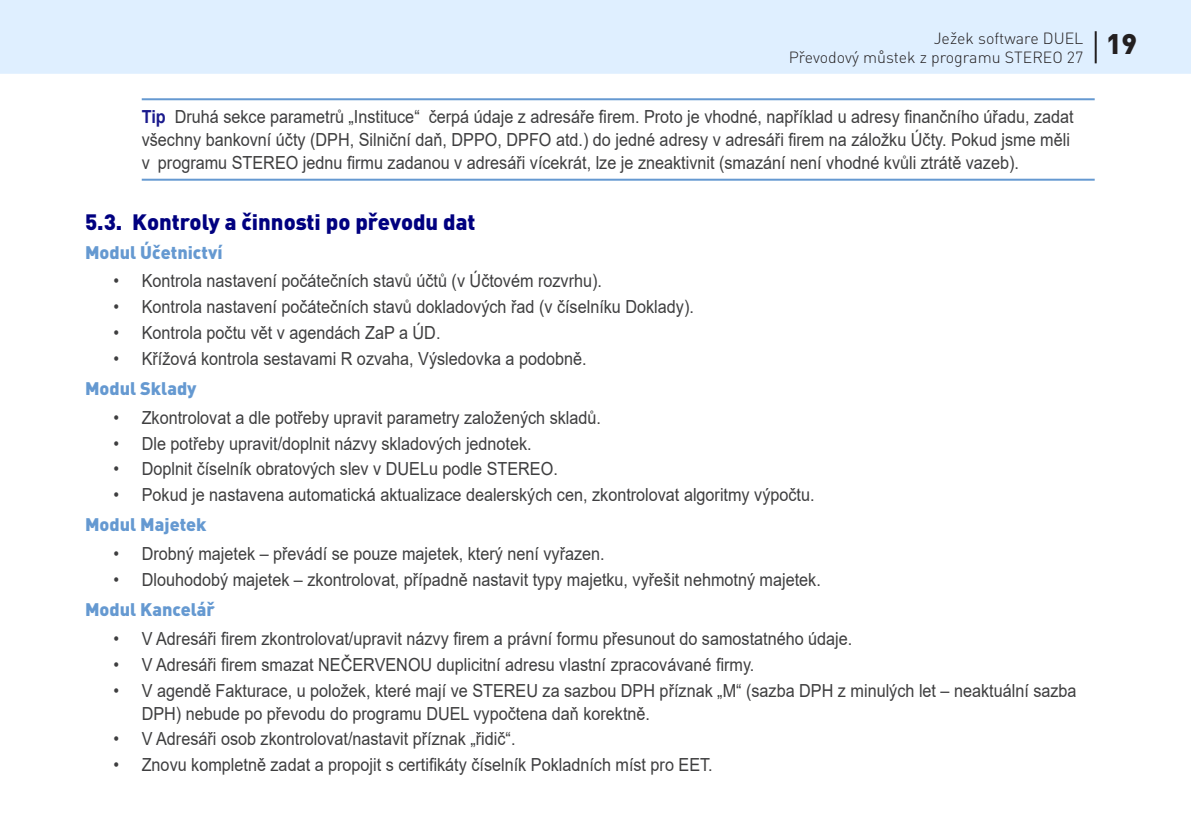
<style>
.page{position:relative;width:1191px;height:840px;background:#fff}
.page>*{position:absolute;margin:0;border:0;box-sizing:border-box;transform-origin:0 0}
.t1{font:900 28px "DINCE";color:#231f20}
.Nadpis_1{font:900 22px "DINCE";color:#000080}
.Normal_-_odraz{font:18px/23px "Arial";color:#3e3e3f;scale:.9 1}
.Normal_-_upozornění{font:18px/23px "Arial";color:#3e3e3f;scale:.9 1}
.Nadpis_2{font:900 18px "DINCE";color:#6599d1}
.Nadpis_1-2{font:900 18px "DINCE";color:#6599d1}
.t2{font:300 16px "DINCE";color:#231f20}
.s1{font-weight:700;color:#1a1a8d}
</style>
<div class="page">
<div style="left:0;top:0;width:1191px;height:74px;background:#dfefff"></div>
<hr style="left:1094px;top:31px;width:2px;height:32px;background:#231f20">
<hr style="left:142px;top:98px;width:952px;height:2px;background:#6599d1">
<hr style="left:142px;top:179px;width:952px;height:2px;background:#6599d1">
<p class="t2" style="left:933px;top:28px;width:151px">Ježek software DUEL</p>
<p class="t2" style="left:788px;top:47px;width:296px">Převodový můstek z programu STEREO 27</p>
<p class="Normal_-_upozornění" style="left:142px;top:105px;width:1037px"><span class="s1">Tip</span> Druhá sekce parametrů „Instituce“ čerpá údaje z adresáře firem. Proto je vhodné, například u adresy finančního úřadu, zadat všechny bankovní účty (DPH, Silniční daň, DPPO, DPFO atd.) do jedné adresy v adresáři firem na záložku Účty. Pokud jsme měli v programu STEREO jednu firmu zadanou v adresáři vícekrát, lze je zneaktivnit (smazání není vhodné kvůli ztrátě vazeb).</p>
<p class="Nadpis_1" style="left:85px;top:207px;width:392px">5.3. Kontroly a činnosti po převodu dat</p>
<p class="Nadpis_1-2" style="left:85px;top:240px;width:139px">Modul Účetnictví</p>
<p class="Normal_-_odraz" style="left:113px;top:269px;width:544px">• Kontrola nastavení počátečních stavů účtů (v Účtovém rozvrhu).</p>
<p class="Normal_-_odraz" style="left:113px;top:295px;width:646px">• Kontrola nastavení počátečních stavů dokladových řad (v číselníku Doklady).</p>
<p class="Normal_-_odraz" style="left:113px;top:321px;width:365px">• Kontrola počtu vět v agendách ZaP a ÚD.</p>
<p class="Normal_-_odraz" style="left:113px;top:346px;width:527px">• Křížová kontrola sestavami R ozvaha, Výsledovka a podobně.</p>
<p class="Nadpis_2" style="left:85px;top:376px;width:113px">Modul Sklady</p>
<p class="Normal_-_odraz" style="left:113px;top:405px;width:543px">• Zkontrolovat a dle potřeby upravit parametry založených skladů.</p>
<p class="Normal_-_odraz" style="left:113px;top:431px;width:466px">• Dle potřeby upravit/doplnit názvy skladových jednotek.</p>
<p class="Normal_-_odraz" style="left:113px;top:457px;width:495px">• Doplnit číselník obratových slev v DUELu podle STEREO.</p>
<p class="Normal_-_odraz" style="left:113px;top:483px;width:780px">• Pokud je nastavena automatická aktualizace dealerských cen, zkontrolovat algoritmy výpočtu.</p>
<p class="Nadpis_2" style="left:85px;top:512px;width:123px">Modul Majetek</p>
<p class="Normal_-_odraz" style="left:113px;top:542px;width:547px">• Drobný majetek – převádí se pouze majetek, který není vyřazen.</p>
<p class="Normal_-_odraz" style="left:113px;top:567px;width:787px">• Dlouhodobý majetek – zkontrolovat, případně nastavit typy majetku, vyřešit nehmotný majetek.</p>
<p class="Nadpis_2" style="left:85px;top:597px;width:132px">Modul Kancelář</p>
<p class="Normal_-_odraz" style="left:113px;top:626px;width:822px">• V Adresáři firem zkontrolovat/upravit názvy firem a právní formu přesunout do samostatného údaje.</p>
<p class="Normal_-_odraz" style="left:113px;top:652px;width:714px">• V Adresáři firem smazat NEČERVENOU duplicitní adresu vlastní zpracovávané firmy.</p>
<p class="Normal_-_odraz" style="left:142px;top:678px;width:1040px;text-indent:-28px">• V agendě Fakturace, u položek, které mají ve STEREU za sazbou DPH příznak „M“ (sazba DPH z minulých let – neaktuální sazba<br>DPH) nebude po převodu do programu DUEL vypočtena daň korektně.</p>
<p class="Normal_-_odraz" style="left:113px;top:727px;width:448px">• V Adresáři osob zkontrolovat/nastavit příznak „řidič“.</p>
<p class="Normal_-_odraz" style="left:113px;top:752px;width:667px">• Znovu kompletně zadat a propojit s certifikáty číselník Pokladních míst pro EET.</p>
<p class="t1" style="left:1106px;top:25px;width:33px">19</p>
</div>
